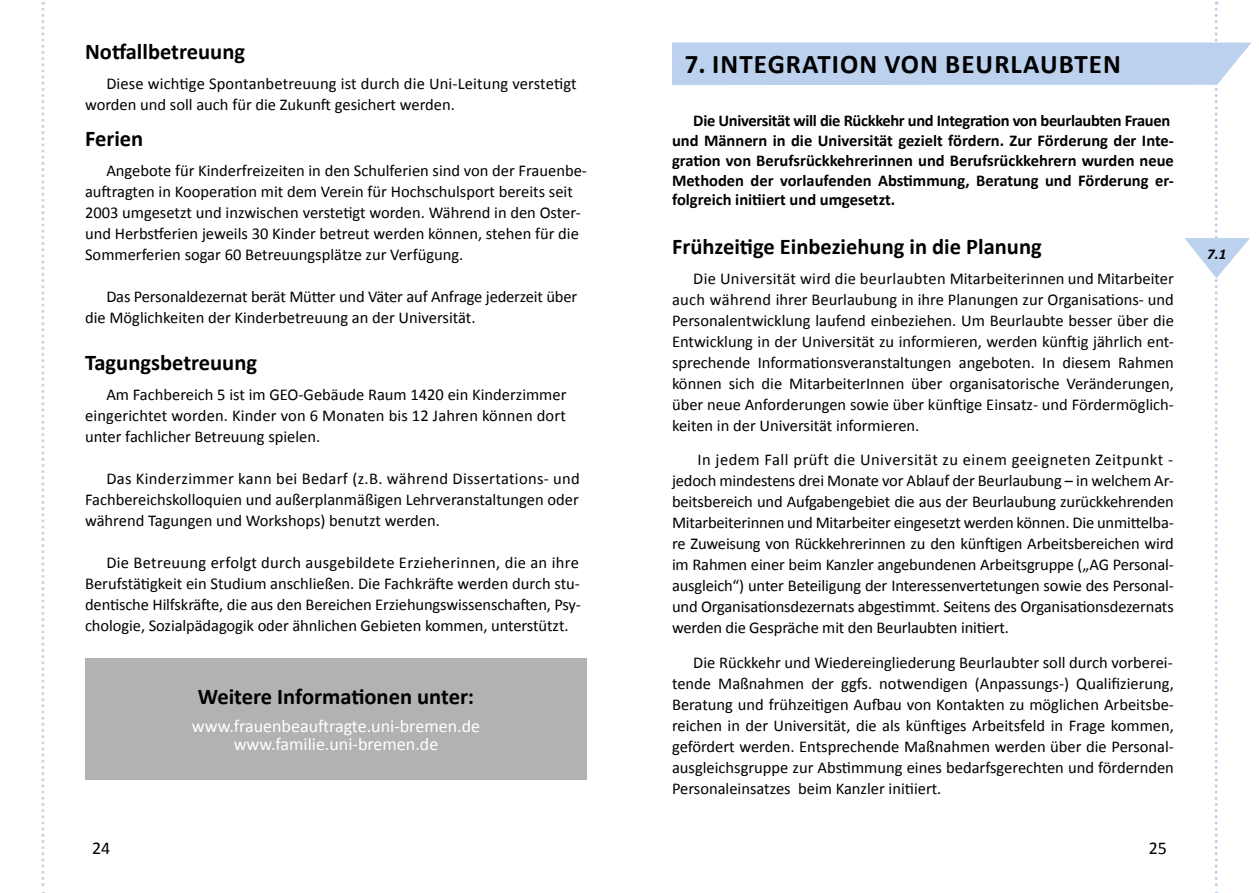
<style>
.page{position:relative;width:1259px;height:893px;background:#fff}
.page>*{position:absolute;margin:0;border:0;box-sizing:border-box;transform-origin:0 0}
.t1{font:700 27px "Calibri";letter-spacing:.04em;color:#000}
.t2{font:700 22.5px "Calibri";color:#000}
.t3{font:18px/18px "Calibri";color:#fff;text-align:center}
.t4{font:18px "Calibri";color:#000}
.t5{font:16.5px/21px "Calibri";color:#000;text-align:justify}
.t6{font:700 16.5px/19.8px "Calibri";color:#000}
.t7{font:italic 700 15px "Calibri";color:#000}
</style>
<div class="page">
<div style="left:85px;top:658px;width:502px;height:122px;background:#b1b2b3"></div>
<svg style="left:672px;top:2px;width:579px;height:891px"></svg>
<svg style="left:41px;top:2px;width:3px;height:891px"></svg>
<h2 class="t2" style="left:85px;top:38px;width:161px">Notfallbetreuung</h2>
<p class="t5" style="left:85px;top:73px;width:493px;text-indent:21px">Diese wichtige Spontanbetreuung ist durch die Uni-Leitung verstetigt worden und soll auch für die Zukunft gesichert werden.</p>
<h2 class="t2" style="left:85px;top:125px;width:60px">Ferien</h2>
<p class="t5" style="left:85px;top:160px;width:503px;text-align:left;text-indent:21px">Angebote für Kinderfreizeiten in den Schulferien sind von der Frauenbe&shy;auftragten in Kooperation mit dem Verein für Hochschulsport bereits seit 2003 umgesetzt und inzwischen verstetigt worden. Während in den Oster&shy;und Herbstferien jeweils 30 Kinder betreut werden können, stehen für die Sommerferien sogar 60 Betreuungsplätze zur Verfügung.</p>
<p class="t5" style="left:85px;top:286px;width:494px;text-indent:21px">Das Personaldezernat berät Mütter und Väter auf Anfrage jederzeit über die Möglichkeiten der Kinderbetreuung an der Universität.</p>
<h2 class="t2" style="left:85px;top:348px;width:174px">Tagungsbetreuung</h2>
<p class="t5" style="left:85px;top:384px;width:483px;text-indent:21px">Am Fachbereich 5 ist im GEO-Gebäude Raum 1420 ein Kinderzimmer eingerichtet worden. Kinder von 6 Monaten bis 12 Jahren können dort unter fachlicher Betreuung spielen.</p>
<p class="t5" style="left:85px;top:468px;width:496px;text-indent:21px">Das Kinderzimmer kann bei Bedarf (z.B. während Dissertations- und Fachbereichskolloquien und außerplanmäßigen Lehrveranstaltungen oder während Tagungen und Workshops) benutzt werden.</p>
<p class="t5" style="left:85px;top:552px;width:497px;text-indent:21px">Die Betreuung erfolgt durch ausgebildete Erzieherinnen, die an ihre Berufstätigkeit ein Studium anschließen. Die Fachkräfte werden durch stu&shy;dentische Hilfskräfte, die aus den Bereichen Erziehungswissenschaften, Psy&shy;chologie, Sozialpädagogik oder ähnlichen Gebieten kommen, unterstützt.</p>
<h2 class="t2" style="left:198px;top:682px;width:278px">Weitere Informationen unter:</h2>
<p class="t3" style="left:192px;top:717px;width:290px">www.frauenbeauftragte.uni-bremen.de www.familie.uni-bremen.de</p>
<h1 class="t1" style="left:685px;top:47px;width:437px">7. Integration von Beurlaubten</h1>
<p class="t6" style="left:672px;top:111px;width:503px;text-indent:21px">Die Universität will die Rückkehr und Integration von beurlaubten Frauen und Männern in die Universität gezielt fördern. Zur Förderung der Inte&shy;gration von Berufsrückkehrerinnen und Berufsrückkehrern wurden neue Methoden der vorlaufenden Abstimmung, Beratung und Förderung er&shy;folgreich initiiert und umgesetzt.</p>
<h2 class="t2" style="left:672px;top:232px;width:371px">Frühzeitige Einbeziehung in die Planung</h2>
<p class="t5" style="left:672px;top:268px;width:503px;text-indent:21px">Die Universität wird die beurlaubten Mitarbeiterinnen und Mitarbeiter auch während ihrer Beurlaubung in ihre Planungen zur Organisations- und Personalentwicklung laufend einbeziehen. Um Beurlaubte besser über die Entwicklung in der Universität zu informieren, werden künftig jährlich ent&shy;sprechende Informationsveranstaltungen angeboten. In diesem Rahmen können sich die MitarbeiterInnen über organisatorische Veränderungen, über neue Anforderungen sowie über künftige Einsatz- und Fördermöglich&shy;keiten in der Universität informieren.</p>
<p class="t5" style="left:672px;top:449px;width:503px;text-indent:26px">In jedem Fall prüft die Universität zu einem geeigneten Zeitpunkt - jedoch mindestens drei Monate vor Ablauf der Beurlaubung – in welchem Ar&shy;beitsbereich und Aufgabengebiet die aus der Beurlaubung zurückkehrenden Mitarbeiterinnen und Mitarbeiter eingesetzt werden können. Die unmittelba&shy;re Zuweisung von Rückkehrerinnen zu den künftigen Arbeitsbereichen wird im Rahmen einer beim Kanzler angebundenen Arbeitsgruppe („AG Personal&shy;ausgleich“) unter Beteiligung der Interessenvertetungen sowie des Personal&shy;und Organisationsdezernats abgestimmt. Seitens des Organisationsdezernats werden die Gespräche mit den Beurlaubten initiert.</p>
<p class="t5" style="left:672px;top:652px;width:503px;text-indent:21px">Die Rückkehr und Wiedereingliederung Beurlaubter soll durch vorberei&shy;tende Maßnahmen der ggfs. notwendigen (Anpassungs-) Qualifizierung, Beratung und frühzeitigen Aufbau von Kontakten zu möglichen Arbeitsbe&shy;reichen in der Universität, die als künftiges Arbeitsfeld in Frage kommen, gefördert werden. Entsprechende Maßnahmen werden über die Personal&shy;ausgleichsgruppe zur Abstimmung eines bedarfsgerechten und fördernden Personaleinsatzes beim Kanzler initiiert.</p>
<p class="t4" style="left:92px;top:836px;width:20px">24</p>
<p class="t4" style="left:1148px;top:836px;width:20px">25</p>
<p class="t7" style="left:1207px;top:244px;width:21px">7.1</p>
</div>
